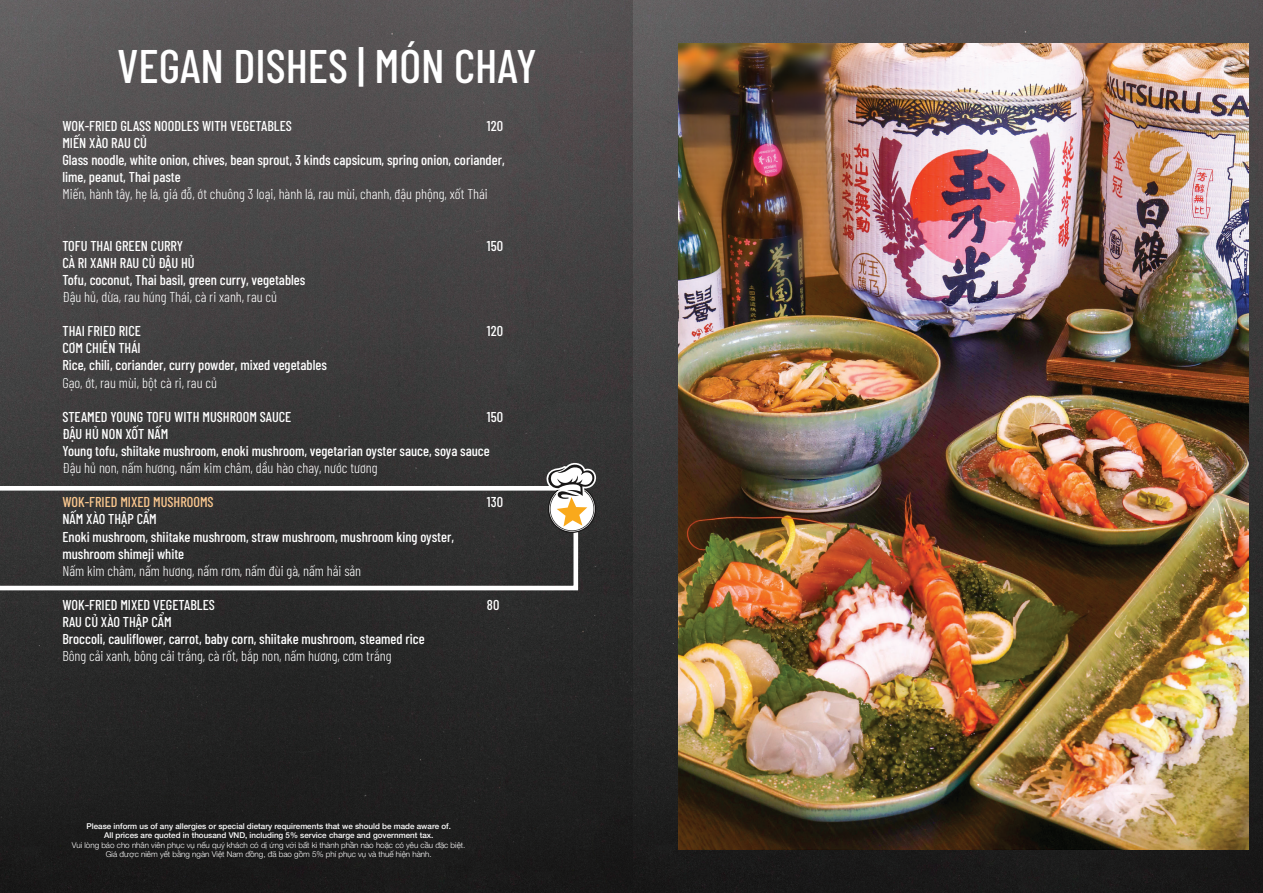
<style>
.page{position:relative;width:1263px;height:893px;background:#fff}
.page>*{position:absolute;margin:0;border:0;box-sizing:border-box;transform-origin:0 0}
.t1{font:500 46.95px "Barlow Condensed";color:#fff}
.t2{font:500 14.25px/17.1px "Barlow Condensed";color:#fff}
.t3{font:300 14.25px "Barlow Condensed";color:#fff}
.t4{font:500 14.25px "Barlow Condensed";color:#fcc88f}
.t5{font:500 7.95px/9.6px "Helvetica Neue";color:#fff;text-align:center}
.t6{font:300 7.95px/9.6px "Helvetica Neue";color:#fff;text-align:center}
</style>
<div class="page">
<img style="left:632px;top:0;width:631px;height:893px">
<img style="left:0;top:0;width:632px;height:893px">
<svg style="left:0;top:486px;width:578px;height:104px;background:#424242"></svg>
<svg style="left:543px;top:461px;width:53px;height:71px"></svg>
<img style="left:678px;top:44px;width:570px;height:805px">
<h1 class="t1" style="left:117px;top:33px;width:421px">VEGAN DISHES | MÓN CHAY</h1>
<p class="t2" style="left:62px;top:116px;width:231px">WOK-FRIED GLASS NOODLES WITH VEGETABLES</p>
<p class="t2" style="left:487px;top:116px;width:18px">120</p>
<p class="t2" style="left:62px;top:133px;width:444px">MIẾN XÀO RAU CỦ<br>Glass noodle, white onion, chives, bean sprout, 3 kinds capsicum, spring onion, coriander, lime, peanut, Thai paste</p>
<p class="t3" style="left:62px;top:184px;width:427px">Miến, hành tây, hẹ lá, giá đỗ, ớt chuông 3 loại, hành lá, rau mùi, chanh, đậu phộng, xốt Thái</p>
<p class="t2" style="left:62px;top:236px;width:122px">TOFU THAI GREEN CURRY</p>
<p class="t2" style="left:487px;top:236px;width:18px">150</p>
<p class="t2" style="left:62px;top:253px;width:244px">CÀ RI XANH RAU CỦ ĐẬU HỦ<br>Tofu, coconut, Thai basil, green curry, vegetables</p>
<p class="t3" style="left:62px;top:287px;width:216px">Đậu hủ, dừa, rau húng Thái, cà ri xanh, rau củ</p>
<p class="t2" style="left:62px;top:322px;width:80px">THAI FRIED RICE</p>
<p class="t2" style="left:487px;top:322px;width:18px">120</p>
<p class="t2" style="left:62px;top:339px;width:266px">CƠM CHIÊN THÁI<br>Rice, chili, coriander, curry powder, mixed vegetables</p>
<p class="t3" style="left:62px;top:372px;width:156px">Gạo, ớt, rau mùi, bột cà ri, rau củ</p>
<p class="t2" style="left:62px;top:407px;width:230px">STEAMED YOUNG TOFU WITH MUSHROOM SAUCE</p>
<p class="t2" style="left:487px;top:407px;width:18px">150</p>
<p class="t2" style="left:62px;top:424px;width:429px">ĐẬU HỦ NON XỐT NẤM<br>Young tofu, shiitake mushroom, enoki mushroom, vegetarian oyster sauce, soya sauce</p>
<p class="t3" style="left:62px;top:458px;width:317px">Đậu hủ non, nấm hương, nấm kim châm, dầu hào chay, nước tương</p>
<p class="t4" style="left:62px;top:492px;width:153px">WOK-FRIED MIXED MUSHROOMS</p>
<p class="t2" style="left:487px;top:493px;width:18px">130</p>
<p class="t2" style="left:62px;top:510px;width:393px">NẤM XÀO THẬP CẨM<br>Enoki mushroom, shiitake mushroom, straw mushroom, mushroom king oyster, mushroom shimeji white</p>
<p class="t3" style="left:62px;top:560px;width:300px">Nấm kim châm, nấm hương, nấm rơm, nấm đùi gà, nấm hải sản</p>
<p class="t2" style="left:62px;top:595px;width:154px">WOK-FRIED MIXED VEGETABLES</p>
<p class="t2" style="left:487px;top:595px;width:14px">80</p>
<p class="t2" style="left:62px;top:612px;width:364px">RAU CỦ XÀO THẬP CẨM<br>Broccoli, cauliflower, carrot, baby corn, shiitake mushroom, steamed rice</p>
<p class="t3" style="left:62px;top:646px;width:331px">Bông cải xanh, bông cải trắng, cà rốt, bắp non, nấm hương, cơm trắng</p>
<p class="t5" style="left:87px;top:821px;width:366px">Please inform us of any allergies or special dietary requirements that we should be made aware of.<br>All prices are quoted in thousand VND, including 5% service charge and government tax.</p>
<p class="t6" style="left:72px;top:840px;width:395px">Vui lòng báo cho nhân viên phục vụ nếu quý khách có dị ứng với bất kì thành phần nào hoặc có yêu cầu đặc biệt.<br>Giá được niêm yết bằng ngàn Việt Nam đồng, đã bao gồm 5% phí phục vụ và thuế hiện hành.</p>
</div>
